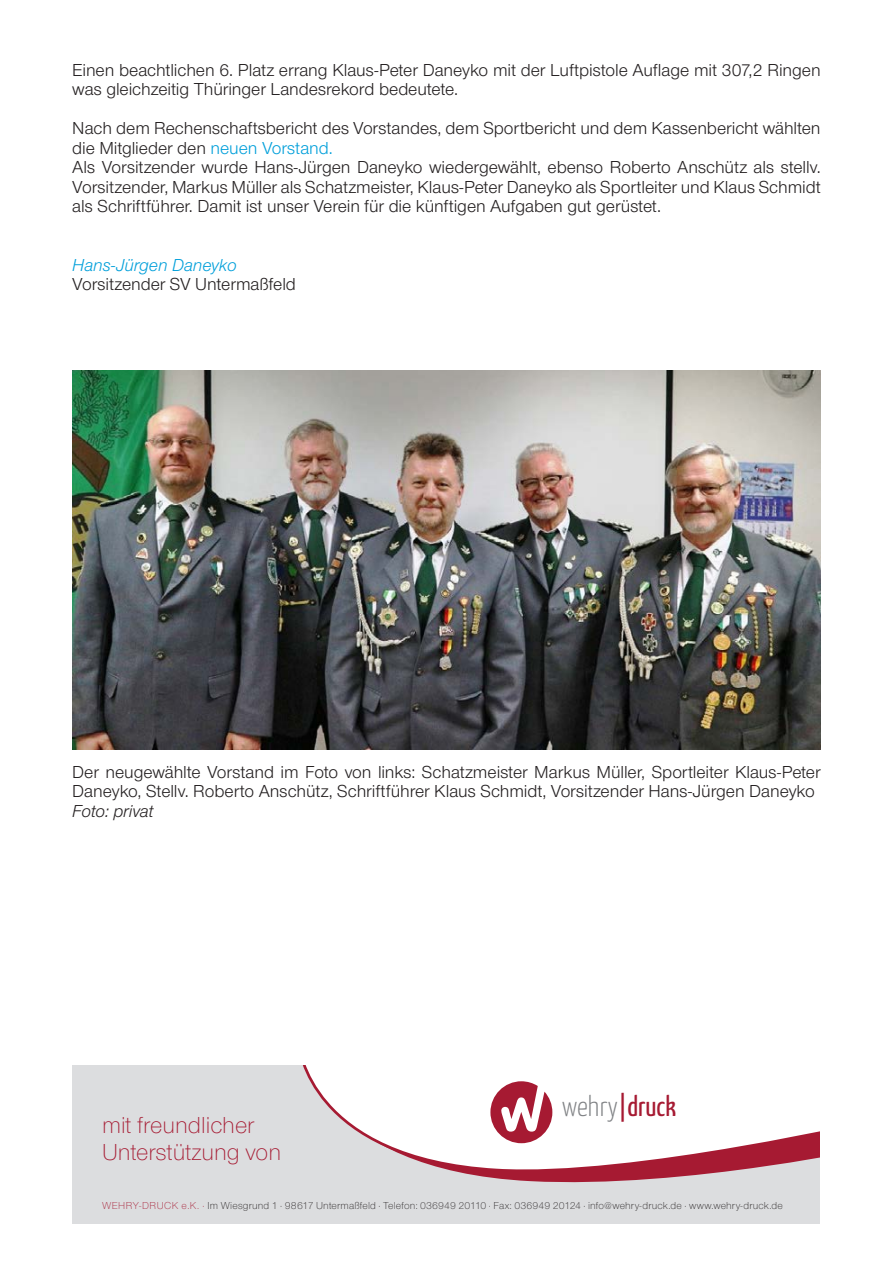
<style>
.page{position:relative;width:893px;height:1263px;background:#fff}
.page>*{position:absolute;margin:0;border:0;box-sizing:border-box;transform-origin:0 0}
.t1{font:28.2px "Yanone Kaffeesatz";color:#a61a32}
.t2{font:300 24px/27.3px "Nimbus Sans Novus T";color:#a61a32}
.t3{font:18px/19.5px "Nimbus Sans Novus T";letter-spacing:-.005em;color:#231f20}
.t4{font:italic 18px "Nimbus Sans Novus T";letter-spacing:-.005em;color:#009fda}
.t5{font:italic 18px "Nimbus Sans Novus T";letter-spacing:-.005em;color:#231f20}
.t6{font:300 10.5px "Nimbus Sans Novus T";letter-spacing:.015em;color:#231f20}
.s1{color:#009fda}
.s2{font-weight:300;color:#808285}
.s3{color:#a61a32}
</style>
<div class="page">
<div style="left:72px;top:1065px;width:749px;height:159px;background:#dcdddf"></div>
<svg style="left:495px;top:1178px;width:326px;height:11px"></svg>
<svg style="left:302px;top:1065px;width:519px;height:113px;background:#efdee1"></svg>
<svg style="left:490px;top:1081px;width:62px;height:62px;background:#cd7f8c"></svg>
<img style="left:72px;top:371px;width:749px;height:379px">
<p class="t3" style="left:72px;top:60px;width:750px">Einen beachtlichen 6. Platz errang Klaus-Peter Daneyko mit der Luftpistole Auflage mit 307,2 Ringen was gleichzeitig Thüringer Landesrekord bedeutete.</p>
<p class="t3" style="left:72px;top:118px;width:750px">Nach dem Rechenschaftsbericht des Vorstandes, dem Sportbericht und dem Kassenbericht wählten die Mitglieder den <span class="s1">neuen Vorstand.<br></span>Als Vorsitzender wurde Hans-Jürgen Daneyko wiedergewählt, ebenso Roberto Anschütz als stellv.<br>Vorsitzender, Markus Müller als Schatzmeister, Klaus-Peter Daneyko als Sportleiter und Klaus Schmidt als Schriftführer. Damit ist unser Verein für die künftigen Aufgaben gut gerüstet.</p>
<p class="t4" style="left:72px;top:254px;width:166px">Hans-Jürgen Daneyko</p>
<p class="t3" style="left:72px;top:274px;width:225px">Vorsitzender SV Untermaßfeld</p>
<p class="t3" style="left:72px;top:762px;width:750px">Der neugewählte Vorstand im Foto von links: Schatzmeister Markus Müller, Sportleiter Klaus-Peter<br>Daneyko, Stellv. Roberto Anschütz, Schriftführer Klaus Schmidt, Vorsitzender Hans-Jürgen Daneyko</p>
<p class="t5" style="left:72px;top:800px;width:83px">Foto: privat</p>
<h2 class="t2" style="left:102px;top:1111px;width:181px">mit freundlicher<br>Unterstützung von</h2>
<h1 class="t1" style="left:562px;top:1086px;width:116px"><span class="s2">wehry</span>|druck</h1>
<p class="t6" style="left:102px;top:1199px;width:682px"><span class="s3">WEHRY-DRUCK e.K. ·</span> Im Wiesgrund 1 · 98617 Untermaßfeld · Telefon: 036949 20110 · Fax: 036949 20124 · info@wehry-druck.de · www.wehry-druck.de</p>
</div>
